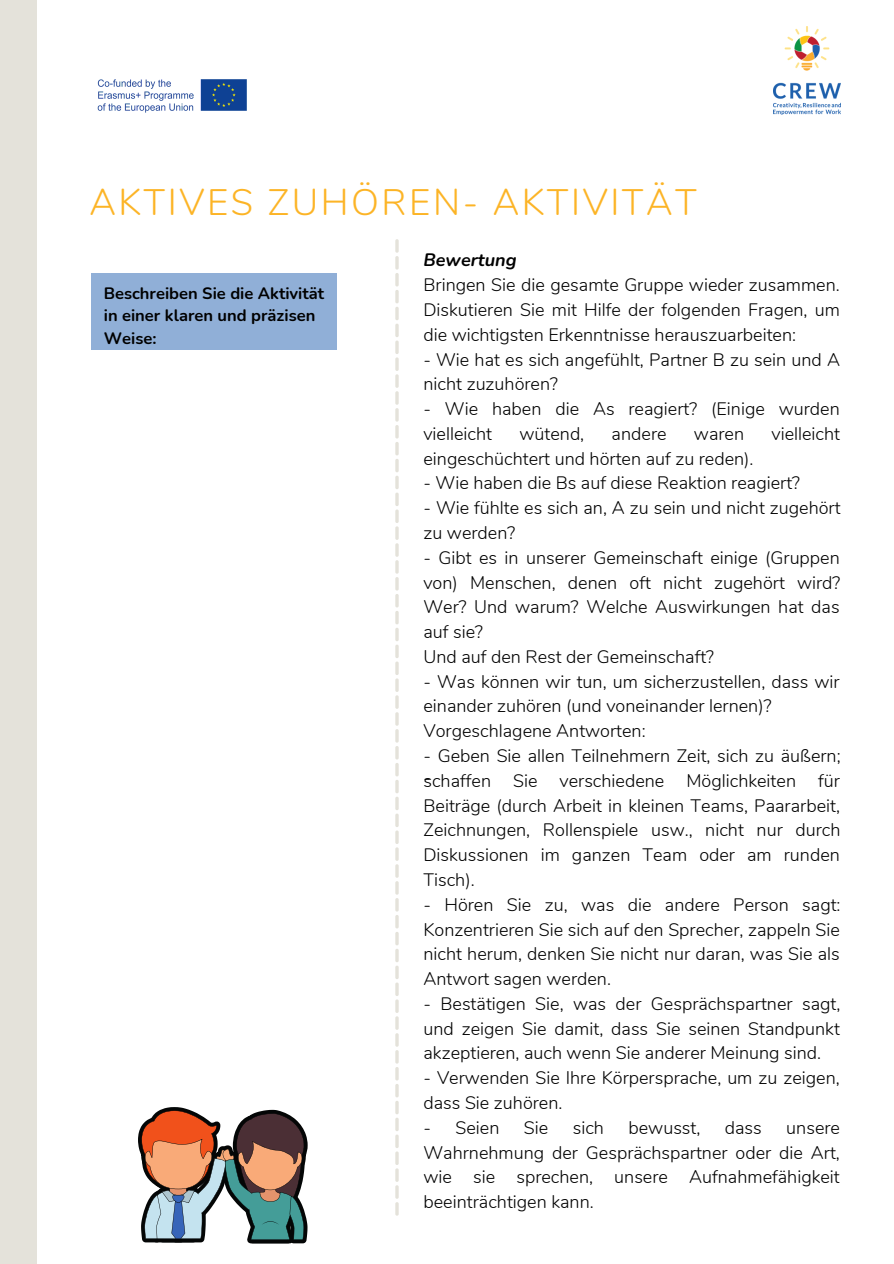
<style>
.page{position:relative;width:894px;height:1264px;background:#fff}
.page>*{position:absolute;margin:0;border:0;box-sizing:border-box;transform-origin:0 0}
.t1{font:300 36.75px "Nunito";letter-spacing:.07em;color:#fcb426}
.t2{font:300 18px/24.8px "Nunito";color:#000}
.t3{font:italic 700 18px "Nunito";color:#000}
.t4{font:700 16.5px/22.5px "Nunito";color:#000}
</style>
<div class="page">
<img style="left:773px;top:27px;width:67px;height:87px">
<svg style="left:395px;top:239px;width:3px;height:976px"></svg>
<div style="left:91px;top:273px;width:246px;height:76px;background:#90afd7"></div>
<img style="left:97px;top:79px;width:150px;height:34px">
<svg style="left:138px;top:1107px;width:170px;height:136px"></svg>
<div style="left:0;top:0;width:37px;height:1263px;background:#e4e2da"></div>
<h1 class="t1" style="left:89px;top:177px;width:609px">AKTIVES ZUHÖREN- AKTIVITÄT</h1>
<p class="t4" style="left:104px;top:282px;width:222px">Beschreiben Sie die Aktivität in einer klaren und präzisen<br>Weise:</p>
<p class="t3" style="left:423px;top:248px;width:95px">Bewertung</p>
<p class="t2" style="left:423px;top:273px;width:418px;text-align:justify">Bringen Sie die gesamte Gruppe wieder zusammen.<br>Diskutieren Sie mit Hilfe der folgenden Fragen, um die wichtigsten Erkenntnisse herauszuarbeiten:</p>
<p class="t2" style="left:423px;top:347px;width:418px">- Wie hat es sich angefühlt, Partner B zu sein und A nicht zuzuhören?</p>
<p class="t2" style="left:423px;top:397px;width:417px">- Wie haben die As reagiert? (Einige wurden vielleicht</p>
<p class="t2" style="left:519px;top:421px;width:66px">wütend,</p>
<p class="t2" style="left:611px;top:421px;width:56px">andere</p>
<p class="t2" style="left:693px;top:421px;width:52px">waren</p>
<p class="t2" style="left:771px;top:421px;width:70px">vielleicht</p>
<p class="t2" style="left:423px;top:446px;width:331px">eingeschüchtert und hörten auf zu reden).</p>
<p class="t2" style="left:423px;top:471px;width:378px">- Wie haben die Bs auf diese Reaktion reagiert?</p>
<p class="t2" style="left:423px;top:496px;width:418px">- Wie fühlte es sich an, A zu sein und nicht zugehört zu werden?</p>
<p class="t2" style="left:423px;top:545px;width:418px">- Gibt es in unserer Gemeinschaft einige (Gruppen von) Menschen, denen oft nicht zugehört wird?<br>Wer? Und warum? Welche Auswirkungen hat das auf sie?<br>Und auf den Rest der Gemeinschaft?</p>
<p class="t2" style="left:423px;top:669px;width:417px">- Was können wir tun, um sicherzustellen, dass wir einander zuhören (und voneinander lernen)?<br>Vorgeschlagene Antworten:</p>
<p class="t2" style="left:423px;top:743px;width:418px;text-align:justify">- Geben Sie allen Teilnehmern Zeit, sich zu äußern; schaffen Sie verschiedene Möglichkeiten für Beiträge (durch Arbeit in kleinen Teams, Paararbeit, Zeichnungen, Rollenspiele usw., nicht nur durch Diskussionen im ganzen Team oder am runden Tisch).</p>
<p class="t2" style="left:423px;top:892px;width:418px;text-align:justify">- Hören Sie zu, was die andere Person sagt:<br>Konzentrieren Sie sich auf den Sprecher, zappeln Sie nicht herum, denken Sie nicht nur daran, was Sie als Antwort sagen werden.</p>
<p class="t2" style="left:423px;top:991px;width:418px;text-align:justify">- Bestätigen Sie, was der Gesprächspartner sagt, und zeigen Sie damit, dass Sie seinen Standpunkt akzeptieren, auch wenn Sie anderer Meinung sind.</p>
<p class="t2" style="left:423px;top:1065px;width:417px">- Verwenden Sie Ihre Körpersprache, um zu zeigen, dass Sie zuhören.</p>
<p class="t2" style="left:423px;top:1115px;width:77px">- Seien</p>
<p class="t2" style="left:524px;top:1115px;width:26px">Sie</p>
<p class="t2" style="left:572px;top:1115px;width:33px">sich</p>
<p class="t2" style="left:628px;top:1115px;width:73px">bewusst,</p>
<p class="t2" style="left:724px;top:1115px;width:38px">dass</p>
<p class="t2" style="left:423px;top:765px;width:9px">-</p>
<p class="t2" style="left:423px;top:1115px;width:418px;text-align:justify;text-indent:363px">unsere Wahrnehmung der Gesprächspartner oder die Art, wie sie sprechen, unsere Aufnahmefähigkeit beeinträchtigen kann.</p>
</div>
